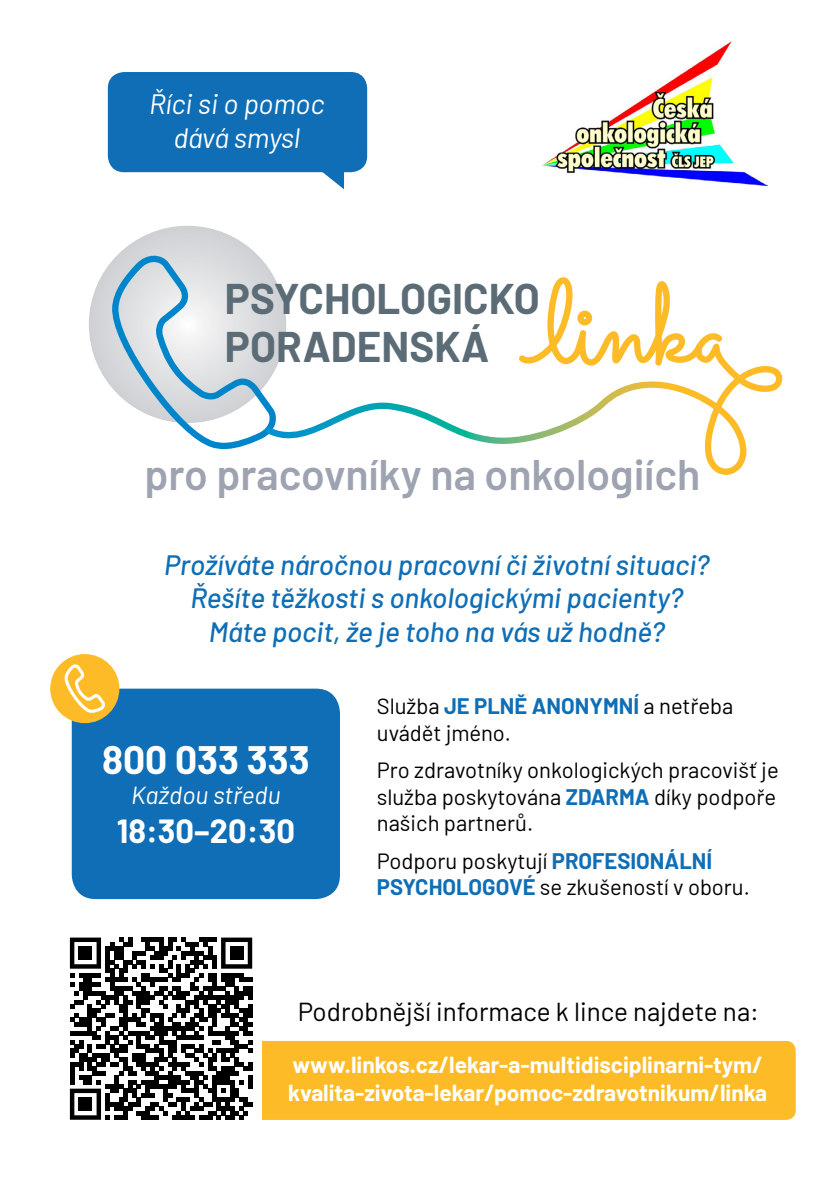
<style>
.page{position:relative;width:840px;height:1191px;background:#fff}
.page>*{position:absolute;margin:0;border:0;box-sizing:border-box;transform-origin:0 0}
.t1{font:600 42.8px "Barlow";color:#9ea3b1}
.t2{font:700 41.8px "Barlow";color:#5b6c77}
.t3{font:700 38.8px "Barlow";color:#fff}
.t4{font:700 32.6px "Barlow";color:#fff}
.t5{font:italic 500 28px/33.6px "Barlow";color:#0f6eb5;text-align:center}
.t6{font:italic 28px/33.6px "Barlow";color:#fff;text-align:center}
.t7{font:26px "Barlow";color:#000}
.t8{font:italic 24.6px "Barlow";color:#fff}
.t9{font:700 22.6px/27.2px "Barlow";color:#fff}
.t10{font:22px/26.4px "Barlow";color:#000}
.s1{font-weight:700;color:#0f6eb5}
</style>
<div class="page">
<div style="left:108px;top:72px;width:259px;height:100px;background:#0f6eb5;border-radius:16px"></div>
<div style="left:72px;top:688px;width:268px;height:211px;background:#0f6eb5;border-radius:24px"></div>
<div style="left:225px;top:1041px;width:570px;height:79px;background:#fdbb27;border-radius:10px"></div>
<img style="left:542px;top:41px;width:225px;height:144px">
<div style="left:89px;top:226px;width:197px;height:197px;background:#d2d4d7;border-radius:99px"></div>
<svg style="left:112px;top:256px;width:164px;height:193px"></svg>
<svg style="left:264px;top:343px;width:518px;height:132px"></svg>
<svg style="left:518px;top:277px;width:204px;height:89px"></svg>
<svg style="left:311px;top:172px;width:33px;height:17px"></svg>
<div style="left:50px;top:654px;width:69px;height:69px;background:#fdbb27;border-radius:50%"></div>
<svg style="left:63px;top:661px;width:45px;height:55px"></svg>
<div style="left:61px;top:928px;width:200px;height:200px;background:#fff"></div>
<svg style="left:70px;top:937px;width:182px;height:182px"></svg>
<div style="left:79px;top:946px;width:13px;height:13px;background:#000"></div>
<div style="left:230px;top:946px;width:13px;height:13px;background:#000"></div>
<div style="left:79px;top:1097px;width:13px;height:13px;background:#000"></div>
<p class="t6" style="left:149px;top:85px;width:177px">Říci si o pomoc dává smysl</p>
<h2 class="t2" style="left:225px;top:267px;width:316px">PSYCHOLOGICKO</h2>
<h2 class="t2" style="left:225px;top:315px;width:266px">PORADENSKÁ</h2>
<h1 class="t1" style="left:144px;top:443px;width:557px">pro pracovníky na onkologiích</h1>
<p class="t5" style="left:164px;top:545px;width:546px">Prožíváte náročnou pracovní či životní situaci?<br>Řešíte těžkosti s onkologickými pacienty?<br>Máte pocit, že je toho na vás už hodně?</p>
<h3 class="t3" style="left:102px;top:731px;width:209px">800 033 333</h3>
<p class="t8" style="left:131px;top:777px;width:151px">Každou středu</p>
<h3 class="t4" style="left:117px;top:807px;width:180px">18:30–20:30</h3>
<p class="t10" style="left:376px;top:691px;width:358px">Služba <span class="s1">JE PLNĚ ANONYMNÍ</span> a netřeba uvádět jméno.</p>
<p class="t10" style="left:376px;top:755px;width:403px">Pro zdravotníky onkologických pracovišť je služba poskytována <span class="s1">ZDARMA</span> díky podpoře našich partnerů.</p>
<p class="t10" style="left:376px;top:846px;width:374px">Podporu poskytují <span class="s1">PROFESIONÁLNÍ<br>PSYCHOLOGOVÉ</span> se zkušeností v oboru.</p>
<p class="t7" style="left:297px;top:992px;width:462px">Podrobnější informace k lince najdete na:</p>
<p class="t9" style="left:288px;top:1049px;width:480px">www.linkos.cz/lekar-a-multidisciplinarni-tym/ kvalita-zivota-lekar/pomoc-zdravotnikum/linka</p>
</div>
